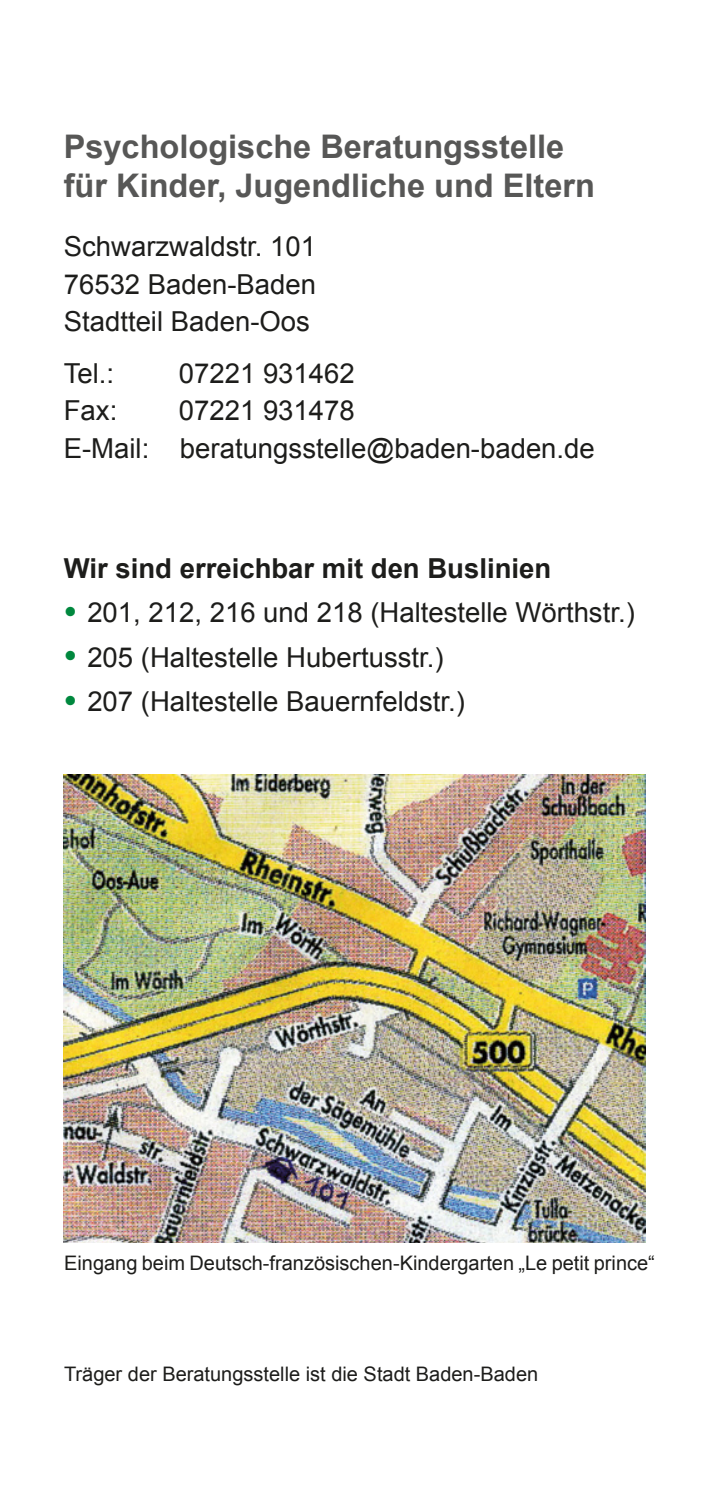
<style>
.page{position:relative;width:709px;height:1489px;background:#fff}
.page>*{position:absolute;margin:0;border:0;box-sizing:border-box;transform-origin:0 0}
.t1{font:700 32.5px/39px "Arial";color:#575756}
.t2{font:27.5px "Arial";color:#1d1d1b}
.t3{font:700 27.5px "Arial";color:#1d1d1b}
.t4{font:20px "Arial";color:#1d1d1b}
.s1{font-size:37.5px;color:#00883e}
</style>
<div class="page">
<img style="left:64px;top:774px;width:581px;height:468px">
<h3 class="t1" style="left:64px;top:128px;width:532px">Psychologische Beratungsstelle für Kinder, Jugendliche und Eltern</h3>
<p class="t2" style="left:64px;top:228px;width:254px">Schwarzwaldstr. 101</p>
<p class="t2" style="left:64px;top:266px;width:254px">76532 Baden-Baden</p>
<p class="t2" style="left:64px;top:303px;width:248px">Stadtteil Baden-Oos</p>
<p class="t2" style="left:64px;top:355px;width:52px">Tel.:</p>
<p class="t2" style="left:179px;top:355px;width:177px">07221 931462</p>
<p class="t2" style="left:64px;top:393px;width:55px">Fax:</p>
<p class="t2" style="left:179px;top:393px;width:177px">07221 931478</p>
<p class="t2" style="left:64px;top:430px;width:532px">E-Mail: beratungsstelle@baden-baden.de</p>
<p class="t3" style="left:64px;top:549px;width:489px">Wir sind erreichbar mit den Buslinien</p>
<p class="t2" style="left:64px;top:594px;width:572px"><span class="s1">•</span> 201, 212, 216 und 218 (Haltestelle Wörthstr.)</p>
<p class="t2" style="left:64px;top:639px;width:381px"><span class="s1">•</span> 205 (Haltestelle Hubertusstr.)</p>
<p class="t2" style="left:64px;top:683px;width:403px"><span class="s1">•</span> 207 (Haltestelle Bauernfeldstr.)</p>
<p class="t4" style="left:64px;top:1250px;width:592px">Eingang beim Deutsch-französischen-Kindergarten „Le petit prince“</p>
<p class="t4" style="left:64px;top:1360px;width:475px">Träger der Beratungsstelle ist die Stadt Baden-Baden</p>
</div>
